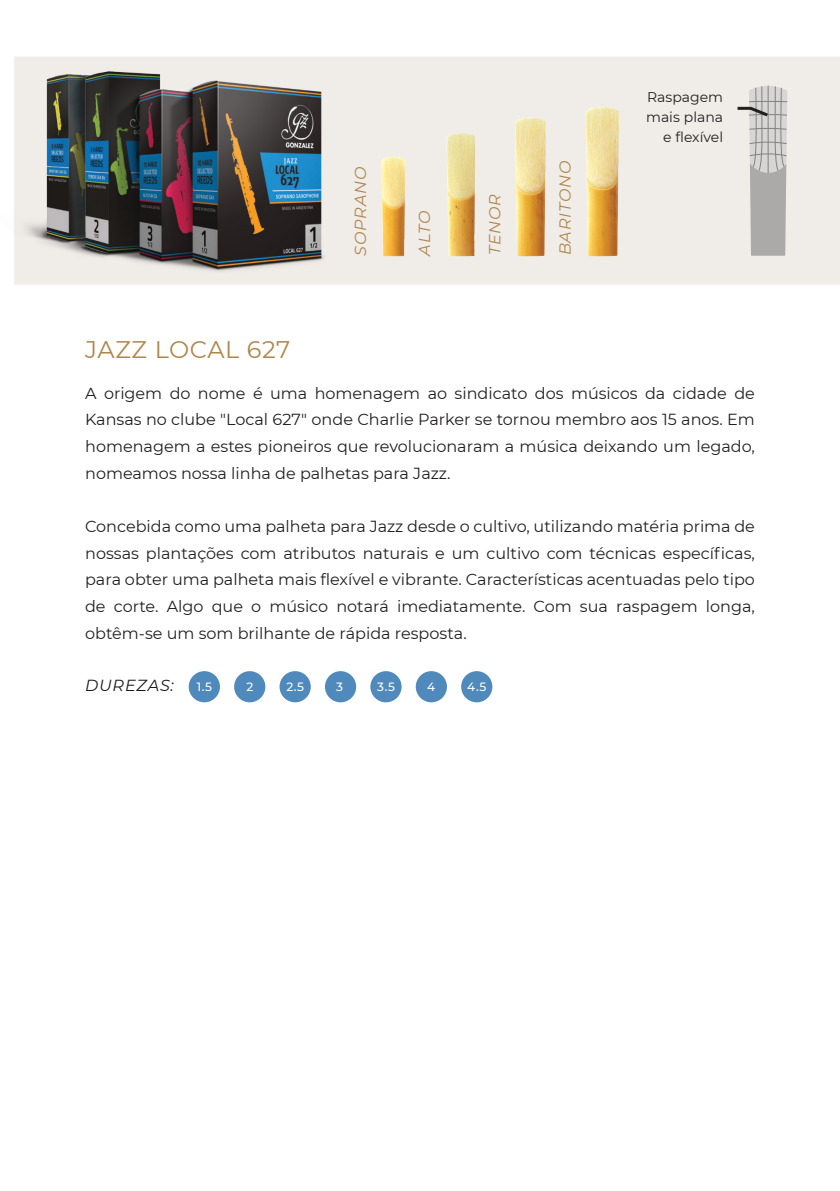
<style>
.page{position:relative;width:840px;height:1191px;background:#fff}
.page>*{position:absolute;margin:0;border:0;box-sizing:border-box;transform-origin:0 0}
.t1{font:24px "Montserrat";letter-spacing:.025em;color:#af864b}
.t2{font:16px/26.6px "Montserrat";color:#231f20;text-align:justify}
.t3{font:italic 16px "Montserrat";letter-spacing:.05em;color:#af864b}
.t4{font:italic 16px "Montserrat";letter-spacing:.05em;color:#1d1918}
.t5{font:14px/20px "Montserrat";color:#231f20;text-align:right}
.t6{font:500 12px "Montserrat";color:#fff}
</style>
<div class="page">
<div style="left:14px;top:56px;width:825px;height:229px;background:#f0ece8"></div>
<div style="left:189px;top:671px;width:31px;height:31px;background:#508abc;border-radius:50%"></div>
<div style="left:234px;top:671px;width:31px;height:31px;background:#508abc;border-radius:50%"></div>
<div style="left:279px;top:671px;width:31px;height:31px;background:#508abc;border-radius:50%"></div>
<div style="left:325px;top:671px;width:31px;height:31px;background:#508abc;border-radius:50%"></div>
<div style="left:370px;top:671px;width:31px;height:31px;background:#508abc;border-radius:50%"></div>
<div style="left:415px;top:671px;width:31px;height:31px;background:#508abc;border-radius:50%"></div>
<div style="left:461px;top:671px;width:31px;height:31px;background:#508abc;border-radius:50%"></div>
<svg style="left:734px;top:84px;width:53px;height:172px;background:#c9c7c5"></svg>
<img style="left:381px;top:156px;width:24px;height:100px">
<img style="left:446px;top:133px;width:29px;height:123px">
<img style="left:514px;top:118px;width:32px;height:138px">
<img style="left:585px;top:107px;width:33px;height:149px">
<img style="left:14px;top:70px;width:20px;height:189px">
<img style="left:34px;top:56px;width:294px;height:219px">
<h1 class="t1" style="left:85px;top:335px;width:206px">JAZZ LOCAL 627</h1>
<p class="t3" style="left:350px;top:256px;width:90px;rotate:-90deg">SOPRANO</p>
<p class="t3" style="left:414px;top:256px;width:46px;rotate:-90deg">ALTO</p>
<p class="t3" style="left:484px;top:255px;width:63px;rotate:-90deg">TENOR</p>
<p class="t3" style="left:555px;top:255px;width:96px;rotate:-90deg">BARITONO</p>
<p class="t5" style="left:645px;top:87px;width:78px">Raspagem mais plana e flexível</p>
<p class="t2" style="left:85px;top:380px;width:671px">A origem do nome é uma homenagem ao sindicato dos músicos da cidade de Kansas no clube "Local 627" onde Charlie Parker se tornou membro aos 15 anos. Em homenagem a estes pioneiros que revolucionaram a música deixando um legado, nomeamos nossa linha de palhetas para Jazz.</p>
<p class="t2" style="left:85px;top:513px;width:671px">Concebida como uma palheta para Jazz desde o cultivo, utilizando matéria prima de nossas plantações com atributos naturais e um cultivo com técnicas específicas, para obter uma palheta mais flexível e vibrante. Características acentuadas pelo tipo de corte. Algo que o músico notará imediatamente. Com sua raspagem longa, obtêm-se um som brilhante de rápida resposta.</p>
<p class="t4" style="left:85px;top:676px;width:90px">DUREZAS:</p>
<p class="t6" style="left:197px;top:679px;width:17px">1.5</p>
<p class="t6" style="left:246px;top:679px;width:8px">2</p>
<p class="t6" style="left:286px;top:679px;width:19px">2.5</p>
<p class="t6" style="left:336px;top:679px;width:8px">3</p>
<p class="t6" style="left:377px;top:679px;width:19px">3.5</p>
<p class="t6" style="left:427px;top:679px;width:10px">4</p>
<p class="t6" style="left:467px;top:679px;width:21px">4.5</p>
</div>
